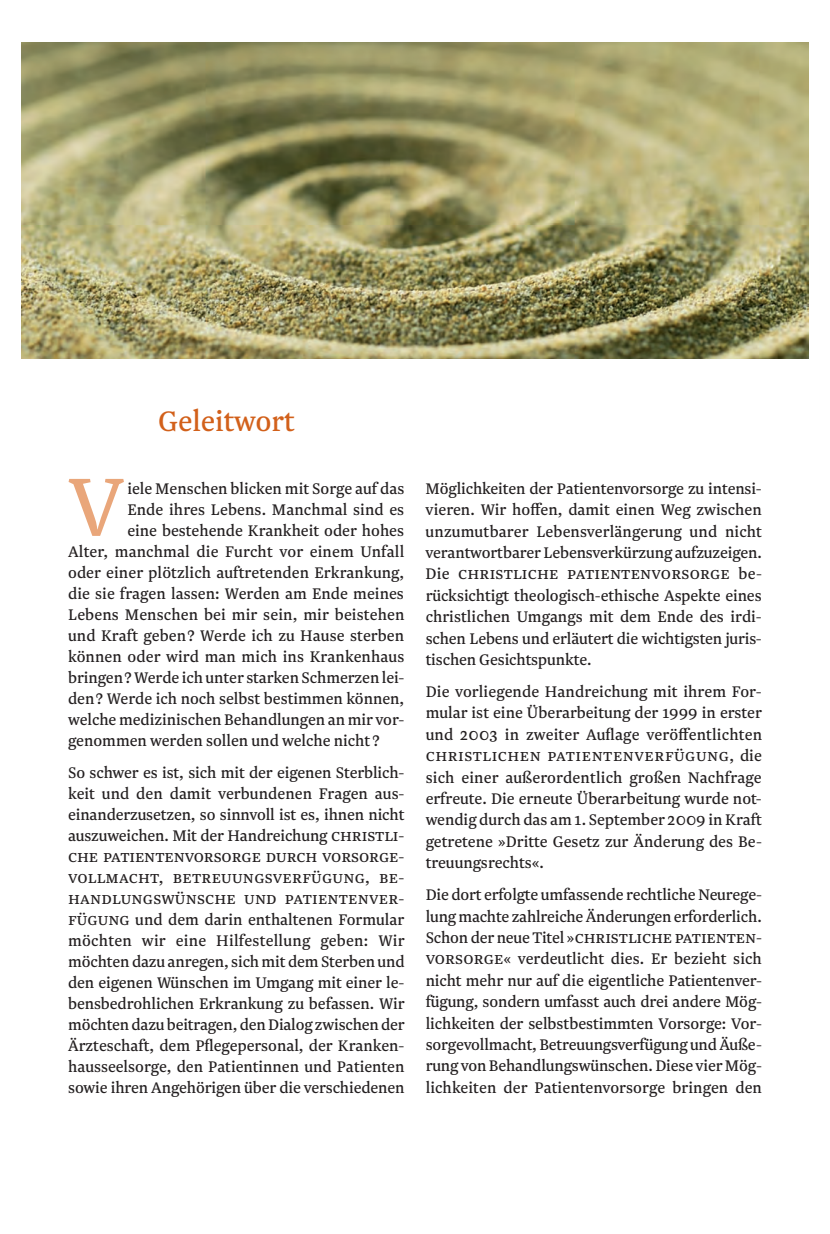
<style>
.page{position:relative;width:830px;height:1234px;background:#fff}
.page>*{position:absolute;margin:0;border:0;box-sizing:border-box;transform-origin:0 0}
.t1{font:96.9px "Newzald";color:#e9a67a}
.t2{font:33px "Newzald";color:#d2601a}
.t3{font:18px/21.5px "Newzald";color:#231f20;text-align:justify}
</style>
<div class="page">
<img style="left:21px;top:43px;width:787px;height:316px">
<h2 class="t2" style="left:158px;top:408px;width:138px">Geleitwort</h2>
<h1 class="t1" style="left:68px;top:470px;width:58px">V</h1>
<p class="t3" style="left:127px;top:478px;width:278px">iele Menschen blicken mit Sorge auf das</p>
<p class="t3" style="left:127px;top:500px;width:278px">Ende ihres Lebens. Manchmal sind es</p>
<p class="t3" style="left:127px;top:521px;width:278px">eine bestehende Krankheit oder hohes</p>
<p class="t3" style="left:68px;top:542px;width:337px">Alter, manchmal die Furcht vor einem Unfall</p>
<p class="t3" style="left:68px;top:563px;width:337px">oder einer plötzlich auftretenden Erkrankung,</p>
<p class="t3" style="left:68px;top:584px;width:337px">die sie fragen lassen: Werden am Ende meines</p>
<p class="t3" style="left:68px;top:605px;width:338px">Lebens Menschen bei mir sein, mir beistehen</p>
<p class="t3" style="left:68px;top:626px;width:337px">und Kraft geben? Werde ich zu Hause sterben</p>
<p class="t3" style="left:68px;top:647px;width:337px">können oder wird man mich ins Krankenhaus</p>
<p class="t3" style="left:68px;top:668px;width:337px">bringen? Werde ich unter starken Schmerzen lei-</p>
<p class="t3" style="left:68px;top:689px;width:337px">den? Werde ich noch selbst bestimmen können,</p>
<p class="t3" style="left:68px;top:710px;width:337px">welche medizinischen Behandlungen an mir vor-</p>
<p class="t3" style="left:68px;top:731px;width:313px">genommen werden sollen und welche nicht ?</p>
<p class="t3" style="left:68px;top:762px;width:338px;line-height:21px">So schwer es ist, sich mit der eigenen Sterblich&shy;keit und den damit verbundenen Fragen aus&shy;einan der zusetzen, so sinnvoll ist es, ihnen nicht auszu weichen. Mit der Handreichung christli&shy;che patientenvorsorge durch vorsor ge&shy;voll macht, betreuungsverfügung, be&shy;handlungswünsche und patientenver&shy;fügung und dem darin enthaltenen Formular möchten wir eine Hilfe stellung geben: Wir möchten dazu anregen, sich mit dem Sterben und den eigenen Wünschen im Umgang mit einer le&shy;bensbedrohlichen Erkrankung zu befassen. Wir möchten dazu beitragen, den Dialog zwischen der Ärzteschaft, dem Pflegepersonal, der Kranken&shy;hausseelsorge, den Patientinnen und Pa tienten sowie ihren Angehörigen über die verschiedenen</p>
<p class="t3" style="left:425px;top:478px;width:337px">Möglichkeiten der Patienten vorsorge zu intensi&shy;vieren. Wir hoffen, damit einen Weg zwischen unzumutbarer Lebens verlängerung und nicht verantwortbarer Lebensverkürzung aufzuzeigen.<br>Die christ liche patienten vorsorge be&shy;rücksichtigt theologisch-ethische Aspekte eines christlichen Umgangs mit dem Ende des irdi&shy;schen Lebens und erläutert die wichtigsten juris&shy;tischen Gesichtspunkte.</p>
<p class="t3" style="left:425px;top:681px;width:338px">Die vorliegende Handreichung mit ihrem For&shy;mular ist eine Überarbeitung der 1999 in erster und 2003 in zweiter Auflage veröffentlichten christlichen patientenverfügung, die sich einer außerordentlich großen Nachfrage erfreute. Die erneute Überarbeitung wurde not&shy;wendig durch das am 1. September 2009 in Kraft getretene »Dritte Gesetz zur Änderung des Be&shy;treuungsrechts«.</p>
<p class="t3" style="left:425px;top:884px;width:337px">Die dort erfolgte umfassende rechtliche Neurege&shy;lung machte zahlreiche Änderungen erforderlich.<br>Schon der neue Titel »christliche patienten&shy;vorsorge« verdeutlicht dies. Er bezieht sich nicht mehr nur auf die eigentliche Patientenver&shy;fügung, sondern umfasst auch drei andere Mög&shy;lichkeiten der selbstbestimmten Vorsorge: Vor&shy;sorgevollmacht, Betreuungsverfügung und Äuße&shy;rung von Behandlungswünschen. Diese vier Mög&shy;lichkeiten der Patientenvorsorge bringen den</p>
</div>
